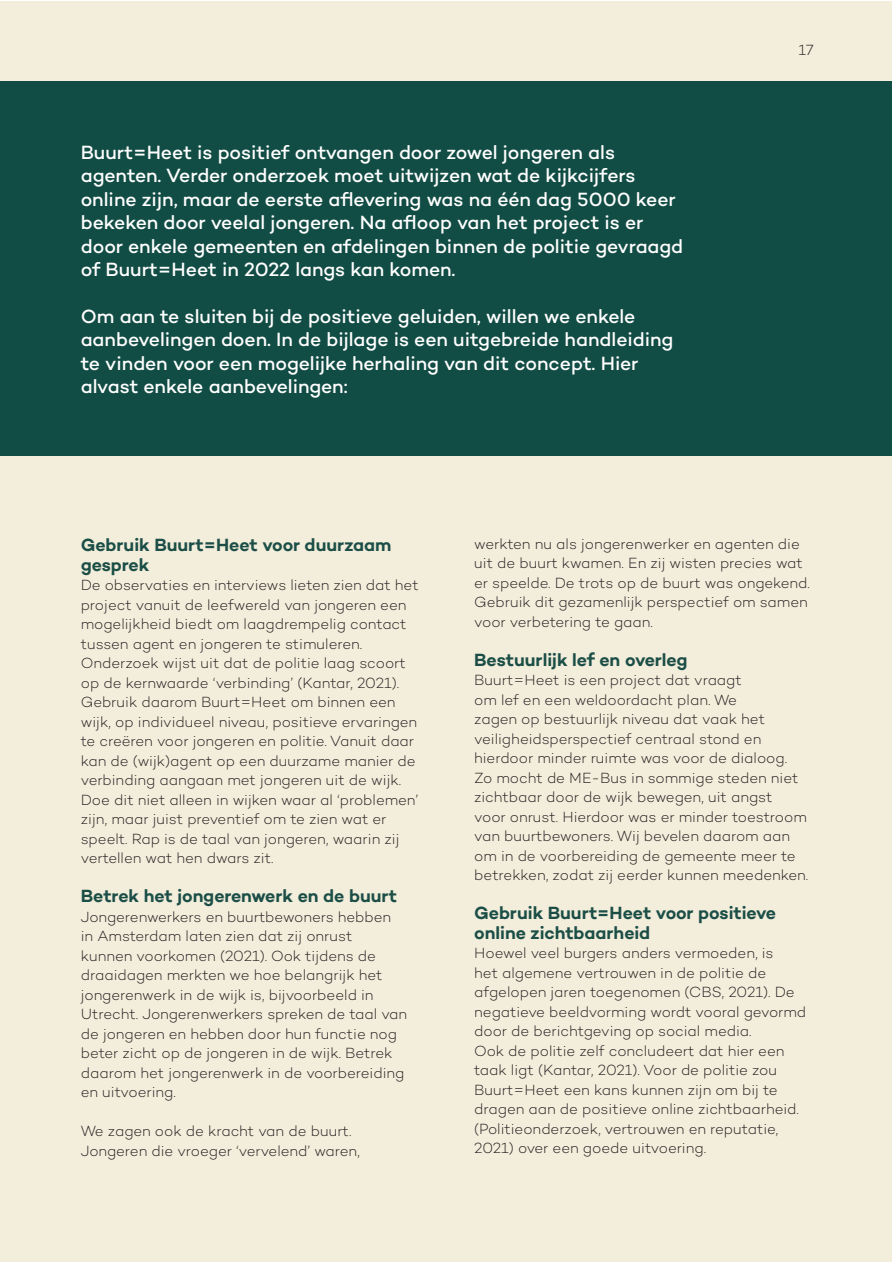
<style>
.page{position:relative;width:893px;height:1263px;background:#fff}
.page>*{position:absolute;margin:0;border:0;box-sizing:border-box;transform-origin:0 0}
.t1{font:500 19.5px/23.4px "Campton";letter-spacing:-.005em;color:#fff}
.t2{font:600 18px/19.5px "Campton";letter-spacing:-.005em;color:#1b4e46}
.t3{font:300 15px/19.5px "Campton";letter-spacing:-.005em;color:#231f20}
</style>
<div class="page">
<div style="left:0;top:1px;width:892px;height:1261px;background:#f3eddb"></div>
<div style="left:0;top:81px;width:892px;height:375px;background:#124d45"></div>
<p class="t1" style="left:81px;top:140px;width:604px">Buurt=Heet is positief ontvangen door zowel jongeren als agenten. Verder onderzoek moet uitwijzen wat de kijkcijfers online zijn, maar de eerste aflevering was na één dag 5000 keer bekeken door veelal jongeren. Na afloop van het project is er door enkele gemeenten en afdelingen binnen de politie gevraagd of Buurt=Heet in 2022 langs kan komen.</p>
<h1 class="t1" style="left:81px;top:304px;width:594px">Om aan te sluiten bij de positieve geluiden, willen we enkele aanbevelingen doen. In de bijlage is een uitgebreide handleiding te vinden voor een mogelijke herhaling van dit concept. Hier alvast enkele aanbevelingen:</h1>
<p class="t3" style="left:798px;top:40px;width:17px">17</p>
<p class="t2" style="left:81px;top:535px;width:312px">Gebruik Buurt=Heet voor duurzaam gesprek</p>
<p class="t3" style="left:81px;top:575px;width:339px">De observaties en interviews lieten zien dat het project vanuit de leefwereld van jongeren een mogelijkheid biedt om laagdrempelig contact tussen agent en jongeren te stimuleren.<br>Onderzoek wijst uit dat de politie laag scoort op de kernwaarde ‘verbinding’ (Kantar, 2021).<br>Gebruik daarom Buurt=Heet om binnen een wijk, op individueel niveau, positieve ervaringen te creëren voor jongeren en politie. Vanuit daar kan de (wijk)agent op een duurzame manier de verbinding aangaan met jongeren uit de wijk.<br>Doe dit niet alleen in wijken waar al ‘problemen’ zijn, maar juist preventief om te zien wat er speelt. Rap is de taal van jongeren, waarin zij vertellen wat hen dwars zit.</p>
<p class="t2" style="left:81px;top:886px;width:318px">Betrek het jongerenwerk en de buurt</p>
<p class="t3" style="left:81px;top:907px;width:328px">Jongerenwerkers en buurtbewoners hebben in Amsterdam laten zien dat zij onrust kunnen voorkomen (2021). Ook tijdens de draaidagen merkten we hoe belangrijk het jongerenwerk in de wijk is, bijvoorbeeld in Utrecht. Jongerenwerkers spreken de taal van de jongeren en hebben door hun functie nog beter zicht op de jongeren in de wijk. Betrek daarom het jongerenwerk in de voorbereiding en uitvoering.</p>
<p class="t3" style="left:81px;top:1121px;width:281px">We zagen ook de kracht van de buurt.<br>Jongeren die vroeger ‘vervelend’ waren,</p>
<p class="t3" style="left:474px;top:533px;width:337px">werkten nu als jongerenwerker en agenten die uit de buurt kwamen. En zij wisten precies wat er speelde. De trots op de buurt was ongekend.<br>Gebruik dit gezamenlijk perspectief om samen voor verbetering te gaan.</p>
<p class="t2" style="left:474px;top:649px;width:215px">Bestuurlijk lef en overleg</p>
<p class="t3" style="left:474px;top:670px;width:336px">Buurt=Heet is een project dat vraagt<br>om lef en een weldoordacht plan. We<br>zagen op bestuurlijk niveau dat vaak het veiligheidsperspectief centraal stond en hierdoor minder ruimte was voor de dialoog.<br>Zo mocht de ME-Bus in sommige steden niet zichtbaar door de wijk bewegen, uit angst<br>voor onrust. Hierdoor was er minder toestroom van buurtbewoners. Wij bevelen daarom aan om in de voorbereiding de gemeente meer te betrekken, zodat zij eerder kunnen meedenken.</p>
<p class="t2" style="left:474px;top:903px;width:303px">Gebruik Buurt=Heet voor positieve online zichtbaarheid</p>
<p class="t3" style="left:474px;top:943px;width:334px">Hoewel veel burgers anders vermoeden, is<br>het algemene vertrouwen in de politie de afgelopen jaren toegenomen (CBS, 2021). De negatieve beeldvorming wordt vooral gevormd door de berichtgeving op social media.<br>Ook de politie zelf concludeert dat hier een taak ligt (Kantar, 2021). Voor de politie zou Buurt=Heet een kans kunnen zijn om bij te dragen aan de positieve online zichtbaarheid. (Politieonderzoek, vertrouwen en reputatie, 2021) over een goede uitvoering.</p>
</div>
